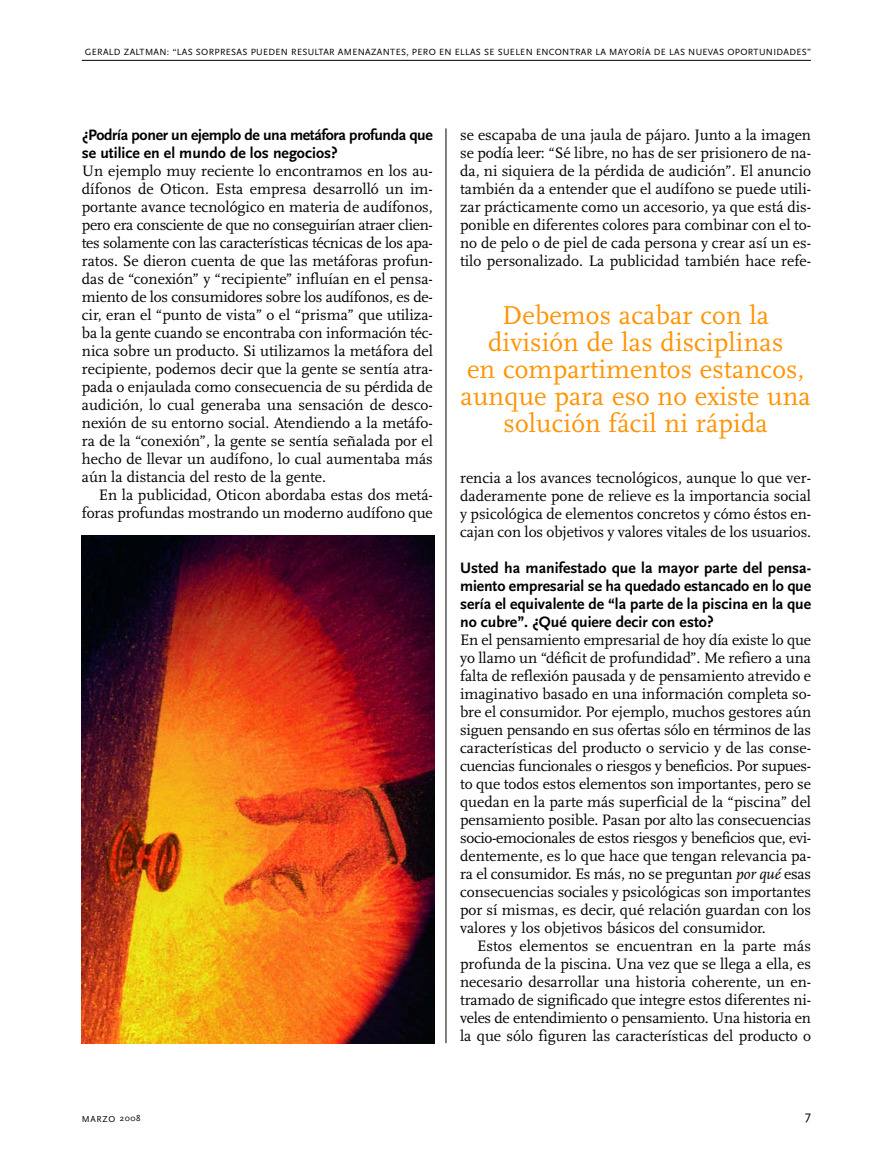
<style>
.page{position:relative;width:893px;height:1170px;background:#fff}
.page>*{position:absolute;margin:0;border:0;box-sizing:border-box;transform-origin:0 0}
.t1{font:27px/27px "Scala";letter-spacing:.005em;color:#ff9406;text-align:center}
.t2{font:15.75px/18px "Scala";color:#000;text-align:justify}
.t3{font:700 15.75px/18px "Scala Sans";color:#000;text-align:justify}
.t4{font:700 15.75px/18px "Scala Sans";letter-spacing:-.02em;color:#000}
.t5{font:13.5px "Scala Sans";color:#000}
.t6{font:9.3px "Scala Sans";letter-spacing:.035em;color:#000}
.t7{font:9px "Scala Sans";letter-spacing:.075em;color:#000}
.s1{font-style:italic}
</style>
<div class="page">
<hr style="left:446px;top:128px;width:1px;height:915px;background:#000">
<hr style="left:82px;top:60px;width:729px;height:1px;background:#000">
<img style="left:82px;top:535px;width:352px;height:508px">
<p class="t6" style="left:85px;top:48px;width:728px">GERALD ZALTMAN: “LAS SORPRESAS PUEDEN RESULTAR AMENAZANTES, PERO EN ELLAS SE SUELEN ENCONTRAR LA MAYORÍA DE LAS NUEVAS OPORTUNIDADES”</p>
<p class="t4" style="left:82px;top:127px;width:353px">¿Podría poner un ejemplo de una metáfora profunda que se utilice en el mundo de los negocios?</p>
<p class="t2" style="left:82px;top:163px;width:353px">Un ejemplo muy reciente lo encontramos en los au&shy;dífonos de Oticon. Esta empresa desarrolló un im&shy;portante avance tecnológico en materia de audífonos, pero era consciente de que no conseguirían atraer clien&shy;tes solamente con las características técnicas de los apa&shy;ratos. Se dieron cuenta de que las metáforas profun&shy;das de “conexión” y “recipiente” influían en el pensa&shy;miento de los consumidores sobre los audífonos, es de&shy;cir, eran el “punto de vista” o el “prisma” que utiliza&shy;ba la gente cuando se encontraba con información téc&shy;nica sobre un producto. Si utilizamos la metáfora del recipiente, podemos decir que la gente se sentía atra&shy;pada o enjaulada como consecuencia de su pérdida de audición, lo cual generaba una sensación de desco&shy;nexión de su entorno social. Atendiendo a la metáfo&shy;ra de la “conexión”, la gente se sentía señalada por el hecho de llevar un audífono, lo cual aumentaba más aún la distancia del resto de la gente.</p>
<p class="t2" style="left:82px;top:487px;width:353px;text-align:right">En la publicidad, Oticon abordaba estas dos metá&shy;foras profundas mostrando un moderno audífono que</p>
<p class="t2" style="left:460px;top:127px;width:353px">se escapaba de una jaula de pájaro. Junto a la imagen se podía leer: “Sé libre, no has de ser prisionero de na&shy;da, ni siquiera de la pérdida de audición”. El anuncio también da a entender que el audífono se puede utili&shy;zar prácticamente como un accesorio, ya que está dis&shy;ponible en diferentes colores para combinar con el to&shy;no de pelo o de piel de cada persona y crear así un es&shy;tilo personalizado. La publicidad también hace refe-</p>
<h1 class="t1" style="left:461px;top:303px;width:352px">Debemos acabar con la división de las disciplinas<br>en compartimentos estancos, aunque para eso no existe una solución fácil ni rápida</h1>
<p class="t2" style="left:460px;top:469px;width:353px">rencia a los avances tecnológicos, aunque lo que ver&shy;daderamente pone de relieve es la importancia social y psicológica de elementos concretos y cómo éstos en&shy;cajan con los objetivos y valores vitales de los usuarios.</p>
<p class="t3" style="left:460px;top:559px;width:353px">Usted ha manifestado que la mayor parte del pensa&shy;miento empresarial se ha quedado estancado en lo que sería el equivalente de “la parte de la piscina en la que no cubre”. ¿Qué quiere decir con esto?</p>
<p class="t2" style="left:460px;top:631px;width:353px">En el pensamiento empresarial de hoy día existe lo que yo llamo un “déficit de profundidad”. Me refiero a una falta de reflexión pausada y de pensamiento atrevido e imaginativo basado en una información completa so&shy;bre el consumidor. Por ejemplo, muchos gestores aún siguen pensando en sus ofertas sólo en términos de las características del producto o servicio y de las conse&shy;cuencias funcionales o riesgos y beneficios. Por supues&shy;to que todos estos elementos son importantes, pero se quedan en la parte más superficial de la “piscina” del pensamiento posible. Pasan por alto las consecuencias socio-emocionales de estos riesgos y beneficios que, evi&shy;dentemente, es lo que hace que tengan relevancia pa&shy;ra el consumidor. Es más, no se preguntan <span class="s1">por qué</span> esas consecuencias sociales y psicológicas son importantes por sí mismas, es decir, qué relación guardan con los valores y los objetivos básicos del consumidor.</p>
<p class="t2" style="left:460px;top:937px;width:353px;text-indent:17px">Estos elementos se encuentran en la parte más profunda de la piscina. Una vez que se llega a ella, es necesario desarrollar una historia coherente, un en&shy;tramado de significado que integre estos diferentes ni&shy;veles de entendimiento o pensamiento. Una historia en la que sólo figuren las características del producto o</p>
<p class="t7" style="left:82px;top:1114px;width:60px">MARZO 2008</p>
<p class="t5" style="left:805px;top:1109px;width:8px">7</p>
</div>
